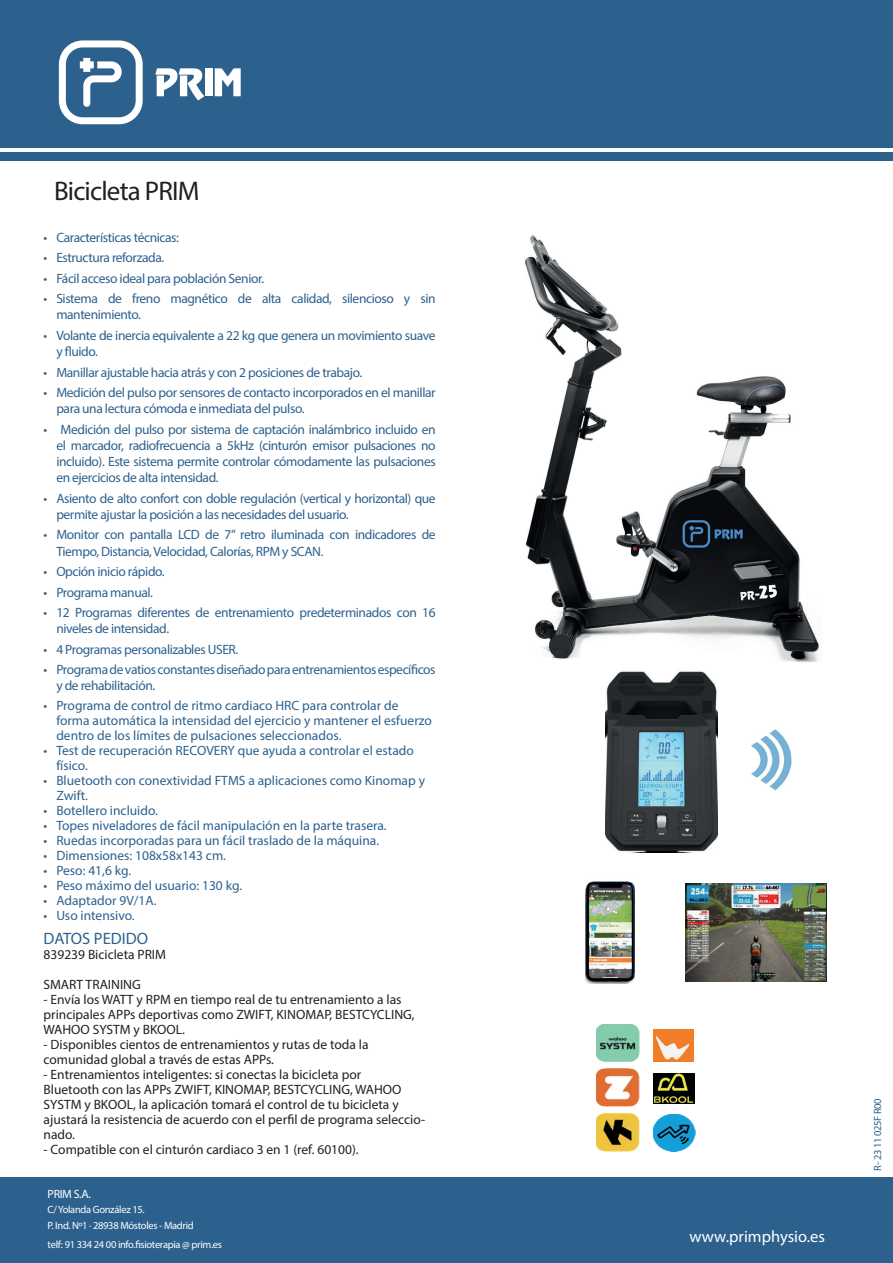
<style>
.page{position:relative;width:893px;height:1263px;background:#fff}
.page>*{position:absolute;margin:0;border:0;box-sizing:border-box;transform-origin:0 0}
.t1{font:27px "Myriad Pro";letter-spacing:-.03em;color:#231f20}
.t2{font:16.5px "Myriad Pro";color:#fff}
.t3{font:16.5px "Myriad Pro";color:#2c618e}
.t4{font:13.5px/16.2px "Myriad Pro";letter-spacing:-.03em;color:#2c618e}
.t5{font:13.5px/15px "Myriad Pro";color:#231f20}
.t6{font:13.5px/15px "Myriad Pro";color:#2b618f}
.t7{font:12px "Myriad Pro";color:#fff}
.t8{font:10.5px/15.5px "Myriad Pro";letter-spacing:-.03em;color:#fff}
.t9{font:10.5px "Myriad Pro";letter-spacing:-.03em;color:#2c618e}
</style>
<div class="page">
<div style="left:0;top:1178px;width:893px;height:85px;background:#2c618e"></div>
<div style="left:0;top:152px;width:893px;height:9px;background:#2c618e"></div>
<div style="left:0;top:0;width:893px;height:148px;background:#2c618e"></div>
<svg style="left:59px;top:40px;width:84px;height:84px"></svg>
<svg style="left:155px;top:68px;width:49px;height:32px"></svg>
<div style="left:205px;top:68px;width:8px;height:28px;background:#fff"></div>
<svg style="left:215px;top:68px;width:26px;height:28px"></svg>
<img style="left:524px;top:235px;width:295px;height:428px">
<img style="left:606px;top:671px;width:112px;height:182px">
<img style="left:596px;top:1025px;width:44px;height:126px">
<img style="left:653px;top:1073px;width:41px;height:30px">
<img style="left:653px;top:1030px;width:40px;height:31px">
<img style="left:653px;top:1114px;width:42px;height:37px">
<img style="left:751px;top:729px;width:40px;height:62px">
<img style="left:585px;top:881px;width:50px;height:102px">
<img style="left:685px;top:884px;width:142px;height:97px">
<h1 class="t1" style="left:54px;top:174px;width:147px">Bicicleta PRIM</h1>
<p class="t4" style="left:44px;top:229px;width:137px">• Características técnicas:</p>
<p class="t4" style="left:44px;top:249px;width:122px">• Estructura reforzada.</p>
<p class="t4" style="left:44px;top:270px;width:222px">• Fácil acceso ideal para población Senior.</p>
<p class="t4" style="left:56px;top:290px;width:381px;text-indent:-13px">• Sistema de freno magnético de alta calidad, silencioso y sin mantenimiento.</p>
<p class="t4" style="left:56px;top:327px;width:381px;text-indent:-13px">• Volante de inercia equivalente a 22 kg que genera un movimiento suave y fluido.</p>
<p class="t4" style="left:44px;top:364px;width:320px">• Manillar ajustable hacia atrás y con 2 posiciones de trabajo.</p>
<p class="t4" style="left:56px;top:384px;width:381px;text-indent:-13px">• Medición del pulso por sensores de contacto incorporados en el manillar para una lectura cómoda e inmediata del pulso.</p>
<p class="t4" style="left:56px;top:421px;width:381px;text-align:justify;text-indent:-13px">• Medición del pulso por sistema de captación inalámbrico incluido en el marcador, radiofrecuencia a 5kHz (cinturón emisor pulsaciones no incluido). Este sistema permite controlar cómodamente las pulsaciones en ejercicios de alta intensidad.</p>
<p class="t4" style="left:56px;top:490px;width:381px;text-indent:-13px">• Asiento de alto confort con doble regulación (vertical y horizontal) que permite ajustar la posición a las necesidades del usuario.</p>
<p class="t4" style="left:56px;top:526px;width:381px;text-indent:-13px">• Monitor con pantalla LCD de 7” retro iluminada con indicadores de<br>Tiempo, Distancia, Velocidad, Calorías, RPM y SCAN.</p>
<p class="t4" style="left:44px;top:563px;width:123px">• Opción inicio rápido.</p>
<p class="t4" style="left:44px;top:584px;width:111px">• Programa manual.</p>
<p class="t4" style="left:56px;top:604px;width:381px;text-indent:-13px">• 12 Programas diferentes de entrenamiento predeterminados con 16 niveles de intensidad.</p>
<p class="t4" style="left:44px;top:641px;width:196px">• 4 Programas personalizables USER.</p>
<p class="t4" style="left:56px;top:661px;width:381px;text-indent:-13px">• Programa de vatios constantes diseñado para entrenamientos específicos y de rehabilitación.</p>
<p class="t6" style="left:56px;top:697px;width:377px;text-indent:-13px">• Programa de control de ritmo cardiaco HRC para controlar de forma automática la intensidad del ejercicio y mantener el esfuerzo dentro de los límites de pulsaciones seleccionados.</p>
<p class="t6" style="left:56px;top:742px;width:359px;text-indent:-13px">• Test de recuperación RECOVERY que ayuda a controlar el estado físico.</p>
<p class="t6" style="left:56px;top:772px;width:370px;text-indent:-13px">• Bluetooth con conextividad FTMS a aplicaciones como Kinomap y<br>Zwift.</p>
<p class="t6" style="left:44px;top:802px;width:116px">• Botellero incluido.</p>
<p class="t6" style="left:44px;top:817px;width:345px">• Topes niveladores de fácil manipulación en la parte trasera.</p>
<p class="t6" style="left:44px;top:832px;width:337px">• Ruedas incorporadas para un fácil traslado de la máquina.</p>
<p class="t6" style="left:44px;top:847px;width:184px">• Dimensiones: 108x58x143 cm.</p>
<p class="t6" style="left:44px;top:862px;width:89px">• Peso: 41,6 kg.</p>
<p class="t6" style="left:44px;top:877px;width:200px">• Peso máximo del usuario: 130 kg.</p>
<p class="t6" style="left:44px;top:892px;width:115px">• Adaptador 9V/1A.</p>
<p class="t6" style="left:44px;top:907px;width:93px">• Uso intensivo.</p>
<p class="t3" style="left:44px;top:928px;width:106px">DATOS PEDIDO</p>
<p class="t5" style="left:44px;top:946px;width:124px">839239 Bicicleta PRIM</p>
<p class="t5" style="left:44px;top:976px;width:99px">SMART TRAINING</p>
<p class="t5" style="left:44px;top:991px;width:373px">- Envía los WATT y RPM en tiempo real de tu entrenamiento a las principales APPs deportivas como ZWIFT, KINOMAP, BESTCYCLING,<br>WAHOO SYSTM y BKOOL.</p>
<p class="t5" style="left:44px;top:1036px;width:327px">- Disponibles cientos de entrenamientos y rutas de toda la comunidad global a través de estas APPs.</p>
<p class="t5" style="left:44px;top:1066px;width:383px">- Entrenamientos inteligentes: si conectas la bicicleta por<br>Bluetooth con las APPs ZWIFT, KINOMAP, BESTCYCLING, WAHOO SYSTM y BKOOL, la aplicación tomará el control de tu bicicleta y ajustará la resistencia de acuerdo con el perfil de programa seleccio&shy;nado.</p>
<p class="t5" style="left:44px;top:1141px;width:317px">- Compatible con el cinturón cardiaco 3 en 1 (ref. 60100).</p>
<p class="t7" style="left:48px;top:1186px;width:45px">PRIM S.A.</p>
<p class="t8" style="left:48px;top:1202px;width:148px">C/ Yolanda González 15.<br>P. Ind. Nº1 · 28938 Móstoles - Madrid</p>
<p class="t8" style="left:48px;top:1237px;width:176px">telf: 91 334 24 00 info.fisioterapia @ prim.es</p>
<p class="t2" style="left:690px;top:1226px;width:137px">www.primphysio.es</p>
<p class="t9" style="left:871px;top:1170px;width:73px;rotate:-90deg">R- 23 11 025F R00</p>
</div>
